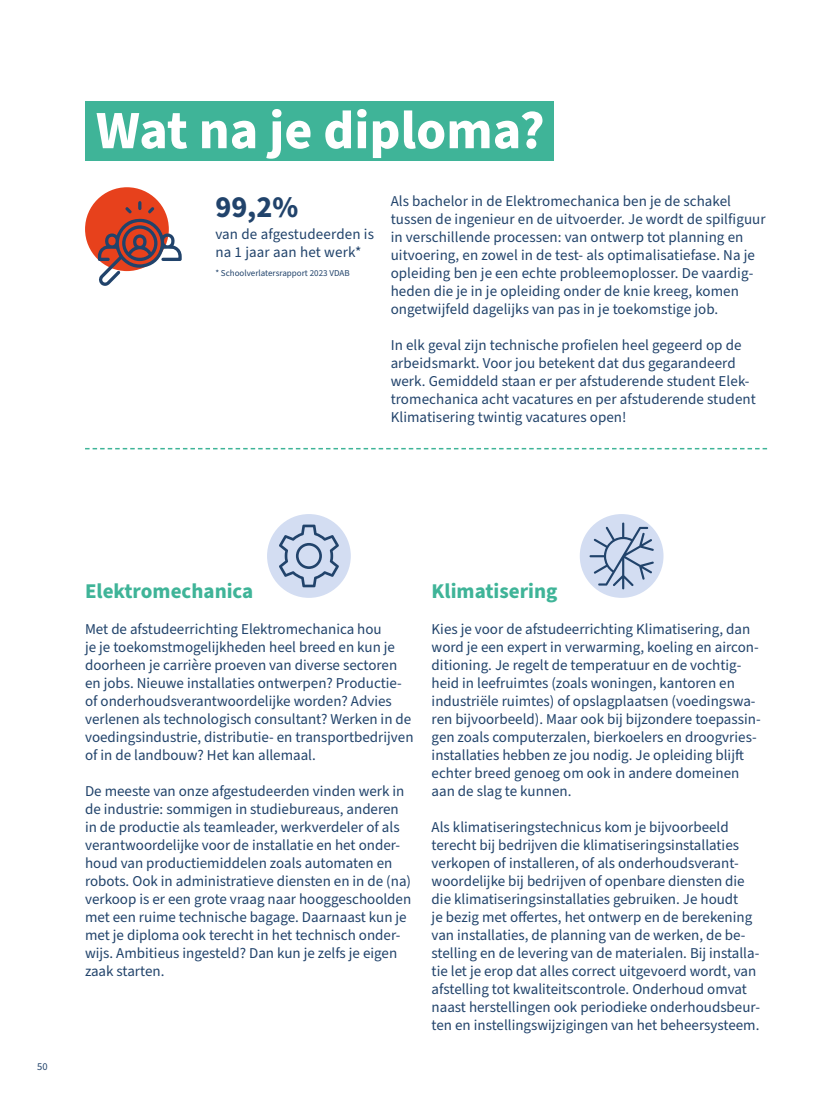
<style>
.page{position:relative;width:825px;height:1115px;background:#fff}
.page>*{position:absolute;margin:0;border:0;box-sizing:border-box;transform-origin:0 0}
.t1{font:700 54px "Source Sans Pro";color:#fff}
.t2{font:700 30px "Source Sans Pro";color:#21436b}
.t3{font:700 21px "Source Sans Pro";color:#3fb498}
.t4{font:15px/18px "Source Sans Pro";color:#21436b}
.t5{font:10.5px "Source Sans Pro";color:#21436b}
.t6{font:9px "Source Sans Pro";color:#21436b}
</style>
<div class="page">
<div style="left:85px;top:101px;width:468px;height:60px;background:#3fb498"></div>
<svg style="left:85px;top:448px;width:682px;height:1px"></svg>
<div style="left:85px;top:187px;width:84px;height:84px;background:#e7411c;border-radius:50%"></div>
<svg style="left:98px;top:201px;width:84px;height:85px"></svg>
<div style="left:267px;top:514px;width:84px;height:83px;background:#d3ddf2;border-radius:50%"></div>
<svg style="left:279px;top:524px;width:60px;height:63px"></svg>
<div style="left:580px;top:514px;width:83px;height:83px;background:#d3ddf2;border-radius:50%"></div>
<svg style="left:589px;top:522px;width:65px;height:67px"></svg>
<h1 class="t1" style="left:96px;top:93px;width:450px">Wat na je diploma?</h1>
<h2 class="t2" style="left:215px;top:186px;width:84px">99,2%</h2>
<p class="t4" style="left:215px;top:225px;width:160px">van de afgestudeerden is na 1 jaar aan het werk*</p>
<p class="t4" style="left:391px;top:193px;width:376px">Als bachelor in de Elektromechanica ben je de schakel tussen de ingenieur en de uitvoerder. Je wordt de spilfiguur in verschillende processen: van ontwerp tot planning en uitvoering, en zowel in de test- als optimalisatiefase. Na je opleiding ben je een echte probleemoplosser. De vaardig&shy;heden die je in je opleiding onder de knie kreeg, komen ongetwijfeld dagelijks van pas in je toekomstige job.</p>
<p class="t4" style="left:391px;top:337px;width:367px">In elk geval zijn technische profielen heel gegeerd op de arbeidsmarkt. Voor jou betekent dat dus gegarandeerd werk. Gemiddeld staan er per afstuderende student Elek&shy;tromechanica acht vacatures en per afstuderende student Klimatisering twintig vacatures open!</p>
<p class="t6" style="left:215px;top:266px;width:136px">* Schoolverlatersrapport 2023 VDAB</p>
<p class="t5" style="left:37px;top:1059px;width:12px">50</p>
<h3 class="t3" style="left:85px;top:577px;width:170px">Elektromechanica</h3>
<p class="t4" style="left:85px;top:619px;width:330px">Met de afstudeerrichting Elektromechanica hou<br>je je toekomstmogelijkheden heel breed en kun je doorheen je carrière proeven van diverse sectoren en jobs. Nieuwe installaties ontwerpen? Productie&shy;of onderhoudsverantwoordelijke worden? Advies verlenen als technologisch consultant? Werken in de voedingsindustrie, distributie- en transportbedrijven of in de landbouw? Het kan allemaal.</p>
<p class="t4" style="left:85px;top:781px;width:328px">De meeste van onze afgestudeerden vinden werk in de industrie: sommigen in studiebureaus, anderen in de productie als teamleader, werkverdeler of als verantwoordelijke voor de installatie en het onder&shy;houd van productiemiddelen zoals automaten en robots. Ook in administratieve diensten en in de (na) verkoop is er een grote vraag naar hooggeschoolden met een ruime technische bagage. Daarnaast kun je met je diploma ook terecht in het technisch onder&shy;wijs. Ambitieus ingesteld? Dan kun je zelfs je eigen zaak starten.</p>
<h3 class="t3" style="left:432px;top:577px;width:127px">Klimatisering</h3>
<p class="t4" style="left:432px;top:619px;width:330px">Kies je voor de afstudeerrichting Klimatisering, dan word je een expert in verwarming, koeling en aircon&shy;ditioning. Je regelt de temperatuur en de vochtig&shy;heid in leefruimtes (zoals woningen, kantoren en industriële ruimtes) of opslagplaatsen (voedingswa&shy;ren bijvoorbeeld). Maar ook bij bijzondere toepassin&shy;gen zoals computerzalen, bierkoelers en droogvries&shy;installaties hebben ze jou nodig. Je opleiding blijft echter breed genoeg om ook in andere domeinen aan de slag te kunnen.</p>
<p class="t4" style="left:432px;top:817px;width:330px">Als klimatiseringstechnicus kom je bijvoorbeeld terecht bij bedrijven die klimatiseringsinstallaties verkopen of installeren, of als onderhoudsverant&shy;woordelijke bij bedrijven of openbare diensten die die klimatiseringsinstallaties gebruiken. Je houdt<br>je bezig met offertes, het ontwerp en de berekening van installaties, de planning van de werken, de be&shy;stelling en de levering van de materialen. Bij installa&shy;tie let je erop dat alles correct uitgevoerd wordt, van afstelling tot kwaliteitscontrole. Onderhoud omvat naast herstellingen ook periodieke onderhoudsbeur&shy;ten en instellingswijzigingen van het beheersysteem.</p>
</div>
